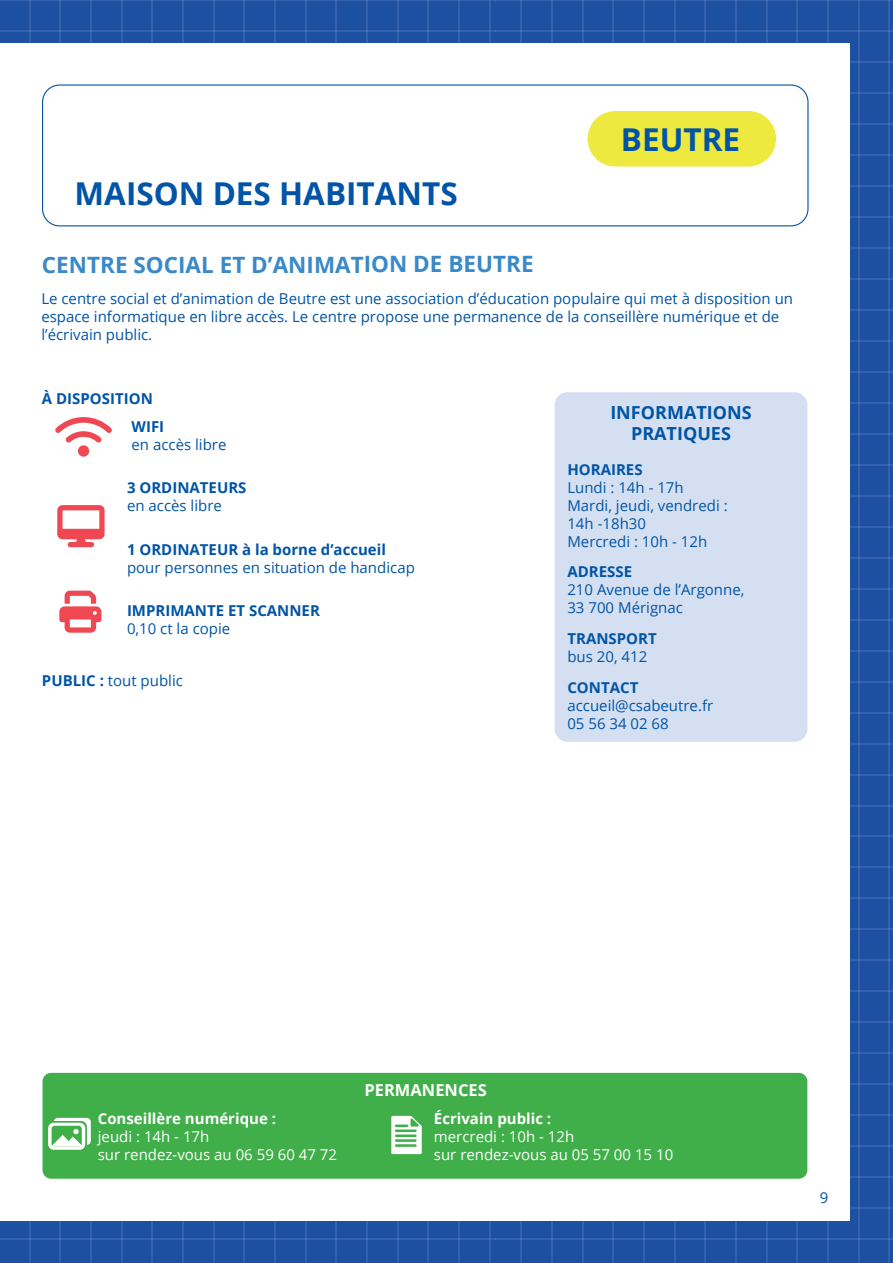
<style>
.page{position:relative;width:893px;height:1263px;background:#fff}
.page>*{position:absolute;margin:0;border:0;box-sizing:border-box;transform-origin:0 0}
.t1{font:700 31.5px "Open Sans";color:#0154a6}
.t2{font:700 22.5px "Open Sans";color:#3a89c8}
.t3{font:700 18px/21.6px "Open Sans";color:#0154a6;text-align:center}
.t4{font:700 16.5px "Open Sans";color:#fff}
.t5{font:15px/18px "Open Sans";color:#0154a6}
.t6{font:700 15px "Open Sans";color:#0154a6}
.t7{font:15px/18px "Open Sans";color:#fff}
.t8{font:700 15px "Open Sans";color:#fff}
.s1{font-weight:700}
</style>
<div class="page">
<div style="left:0;top:0;width:515px;height:1263px;background:#1e50a2"></div>
<hr style="left:29px;top:0;width:1px;height:1263px;background:#fff">
<hr style="left:60px;top:0;width:1px;height:1263px;background:#fff">
<hr style="left:90px;top:0;width:2px;height:1263px;background:#fff">
<hr style="left:121px;top:0;width:1px;height:1263px;background:#fff">
<hr style="left:152px;top:0;width:1px;height:1263px;background:#fff">
<hr style="left:182px;top:0;width:2px;height:1263px;background:#fff">
<hr style="left:213px;top:0;width:1px;height:1263px;background:#fff">
<hr style="left:244px;top:0;width:1px;height:1263px;background:#fff">
<hr style="left:274px;top:0;width:2px;height:1263px;background:#fff">
<hr style="left:305px;top:0;width:1px;height:1263px;background:#fff">
<hr style="left:336px;top:0;width:1px;height:1263px;background:#fff">
<hr style="left:366px;top:0;width:2px;height:1263px;background:#fff">
<hr style="left:397px;top:0;width:1px;height:1263px;background:#fff">
<hr style="left:428px;top:0;width:1px;height:1263px;background:#fff">
<hr style="left:458px;top:0;width:2px;height:1263px;background:#fff">
<hr style="left:489px;top:0;width:1px;height:1263px;background:#fff">
<hr style="left:0;top:0;width:515px;height:1px;background:#fff">
<hr style="left:0;top:30px;width:515px;height:1px;background:#fff">
<hr style="left:0;top:1239px;width:515px;height:1px;background:#fff">
<div style="left:496px;top:0;width:397px;height:1263px;background:#1e50a2"></div>
<hr style="left:521px;top:0;width:1px;height:1263px;background:#fff">
<hr style="left:551px;top:0;width:1px;height:1263px;background:#fff">
<hr style="left:582px;top:0;width:1px;height:1263px;background:#fff">
<hr style="left:613px;top:0;width:1px;height:1263px;background:#fff">
<hr style="left:643px;top:0;width:1px;height:1263px;background:#fff">
<hr style="left:674px;top:0;width:1px;height:1263px;background:#fff">
<hr style="left:705px;top:0;width:1px;height:1263px;background:#fff">
<hr style="left:735px;top:0;width:1px;height:1263px;background:#fff">
<hr style="left:766px;top:0;width:1px;height:1263px;background:#fff">
<hr style="left:797px;top:0;width:1px;height:1263px;background:#fff">
<hr style="left:827px;top:0;width:2px;height:1263px;background:#fff">
<hr style="left:858px;top:0;width:1px;height:1263px;background:#fff">
<hr style="left:889px;top:0;width:1px;height:1263px;background:#fff">
<hr style="left:496px;top:0;width:397px;height:1px;background:#fff">
<hr style="left:496px;top:30px;width:397px;height:1px;background:#fff">
<hr style="left:496px;top:61px;width:397px;height:1px;background:#fff">
<hr style="left:496px;top:92px;width:397px;height:1px;background:#fff">
<hr style="left:496px;top:123px;width:397px;height:1px;background:#fff">
<hr style="left:496px;top:154px;width:397px;height:1px;background:#fff">
<hr style="left:496px;top:185px;width:397px;height:1px;background:#fff">
<hr style="left:496px;top:216px;width:397px;height:1px;background:#fff">
<hr style="left:496px;top:247px;width:397px;height:1px;background:#fff">
<hr style="left:496px;top:278px;width:397px;height:1px;background:#fff">
<hr style="left:496px;top:309px;width:397px;height:1px;background:#fff">
<hr style="left:496px;top:340px;width:397px;height:1px;background:#fff">
<hr style="left:496px;top:371px;width:397px;height:1px;background:#fff">
<hr style="left:496px;top:402px;width:397px;height:1px;background:#fff">
<hr style="left:496px;top:433px;width:397px;height:1px;background:#fff">
<hr style="left:496px;top:464px;width:397px;height:1px;background:#fff">
<hr style="left:496px;top:495px;width:397px;height:1px;background:#fff">
<hr style="left:496px;top:526px;width:397px;height:1px;background:#fff">
<hr style="left:496px;top:557px;width:397px;height:1px;background:#fff">
<hr style="left:496px;top:588px;width:397px;height:1px;background:#fff">
<hr style="left:496px;top:619px;width:397px;height:1px;background:#fff">
<hr style="left:496px;top:650px;width:397px;height:1px;background:#fff">
<hr style="left:496px;top:681px;width:397px;height:1px;background:#fff">
<hr style="left:496px;top:712px;width:397px;height:1px;background:#fff">
<hr style="left:496px;top:743px;width:397px;height:1px;background:#fff">
<hr style="left:496px;top:774px;width:397px;height:1px;background:#fff">
<hr style="left:496px;top:805px;width:397px;height:1px;background:#fff">
<hr style="left:496px;top:836px;width:397px;height:1px;background:#fff">
<hr style="left:496px;top:867px;width:397px;height:1px;background:#fff">
<hr style="left:496px;top:898px;width:397px;height:1px;background:#fff">
<hr style="left:496px;top:929px;width:397px;height:1px;background:#fff">
<hr style="left:496px;top:960px;width:397px;height:1px;background:#fff">
<hr style="left:496px;top:991px;width:397px;height:1px;background:#fff">
<hr style="left:496px;top:1022px;width:397px;height:1px;background:#fff">
<hr style="left:496px;top:1053px;width:397px;height:1px;background:#fff">
<hr style="left:496px;top:1084px;width:397px;height:1px;background:#fff">
<hr style="left:496px;top:1115px;width:397px;height:1px;background:#fff">
<hr style="left:496px;top:1146px;width:397px;height:1px;background:#fff">
<hr style="left:496px;top:1177px;width:397px;height:1px;background:#fff">
<hr style="left:496px;top:1208px;width:397px;height:1px;background:#fff">
<hr style="left:496px;top:1239px;width:397px;height:1px;background:#fff">
<div style="left:0;top:43px;width:850px;height:1177px;background:#fff"></div>
<div style="left:42px;top:84px;width:766px;height:142px;border:1px solid #0154a6;border-radius:17px"></div>
<div style="left:555px;top:392px;width:252px;height:350px;background:#d4e0f1;border-radius:13px"></div>
<div style="left:587px;top:111px;width:189px;height:56px;background:#ede93f;border-radius:28px"></div>
<div style="left:43px;top:1073px;width:764px;height:106px;background:#40ae49;border-radius:9px"></div>
<svg style="left:57px;top:505px;width:48px;height:42px"></svg>
<svg style="left:59px;top:591px;width:42px;height:42px"></svg>
<svg style="left:391px;top:1116px;width:31px;height:38px"></svg>
<div style="left:48px;top:1123px;width:37px;height:27px;background:#fff;border-radius:6px"></div>
<svg style="left:52px;top:1118px;width:39px;height:29px"></svg>
<svg style="left:55px;top:417px;width:57px;height:40px"></svg>
<h1 class="t1" style="left:75px;top:172px;width:385px">MAISON DES HABITANTS</h1>
<h2 class="t2" style="left:42px;top:249px;width:493px">CENTRE SOCIAL ET D’ANIMATION DE BEUTRE</h2>
<h1 class="t1" style="left:621px;top:117px;width:121px">BEUTRE</h1>
<p class="t5" style="left:41px;top:289px;width:753px">Le centre social et d’animation de Beutre est une association d’éducation populaire qui met à disposition un espace informatique en libre accès. Le centre propose une permanence de la conseillère numérique et de l’écrivain public.</p>
<p class="t6" style="left:42px;top:388px;width:112px">À DISPOSITION</p>
<p class="t6" style="left:132px;top:415px;width:34px">WIFI</p>
<p class="t5" style="left:132px;top:435px;width:96px">en accès libre</p>
<p class="t6" style="left:127px;top:477px;width:121px">3 ORDINATEURS</p>
<p class="t5" style="left:127px;top:496px;width:96px">en accès libre</p>
<p class="t6" style="left:127px;top:538px;width:260px">1 ORDINATEUR à la borne d’accueil</p>
<p class="t5" style="left:127px;top:558px;width:289px">pour personnes en situation de handicap</p>
<p class="t6" style="left:127px;top:600px;width:194px">IMPRIMANTE ET SCANNER</p>
<p class="t5" style="left:127px;top:619px;width:105px">0,10 ct la copie</p>
<p class="t5" style="left:42px;top:671px;width:142px"><span class="s1">PUBLIC :</span> tout public</p>
<p class="t3" style="left:610px;top:401px;width:143px">INFORMATIONS<br>PRATIQUES</p>
<p class="t6" style="left:567px;top:459px;width:77px">HORAIRES</p>
<p class="t5" style="left:567px;top:478px;width:162px">Lundi : 14h - 17h<br>Mardi, jeudi, vendredi :<br>14h -18h30<br>Mercredi : 10h - 12h</p>
<p class="t6" style="left:567px;top:561px;width:66px">ADRESSE</p>
<p class="t5" style="left:567px;top:581px;width:179px">210 Avenue de l’Argonne,<br>33 700 Mérignac</p>
<p class="t6" style="left:567px;top:628px;width:91px">TRANSPORT</p>
<p class="t5" style="left:567px;top:647px;width:81px">bus 20, 412</p>
<p class="t6" style="left:567px;top:677px;width:72px">CONTACT</p>
<p class="t5" style="left:567px;top:696px;width:147px">accueil@csabeutre.fr<br>05 56 34 02 68</p>
<p class="t8" style="left:98px;top:1107px;width:180px">Conseillère numérique :</p>
<p class="t7" style="left:98px;top:1127px;width:241px">jeudi : 14h - 17h<br>sur rendez-vous au 06 59 60 47 72</p>
<p class="t4" style="left:364px;top:1079px;width:124px">PERMANENCES</p>
<p class="t8" style="left:434px;top:1107px;width:119px">Écrivain public :</p>
<p class="t7" style="left:434px;top:1127px;width:241px">mercredi : 10h - 12h<br>sur rendez-vous au 05 57 00 15 10</p>
<p class="t5" style="left:820px;top:1188px;width:10px">9</p>
</div>
